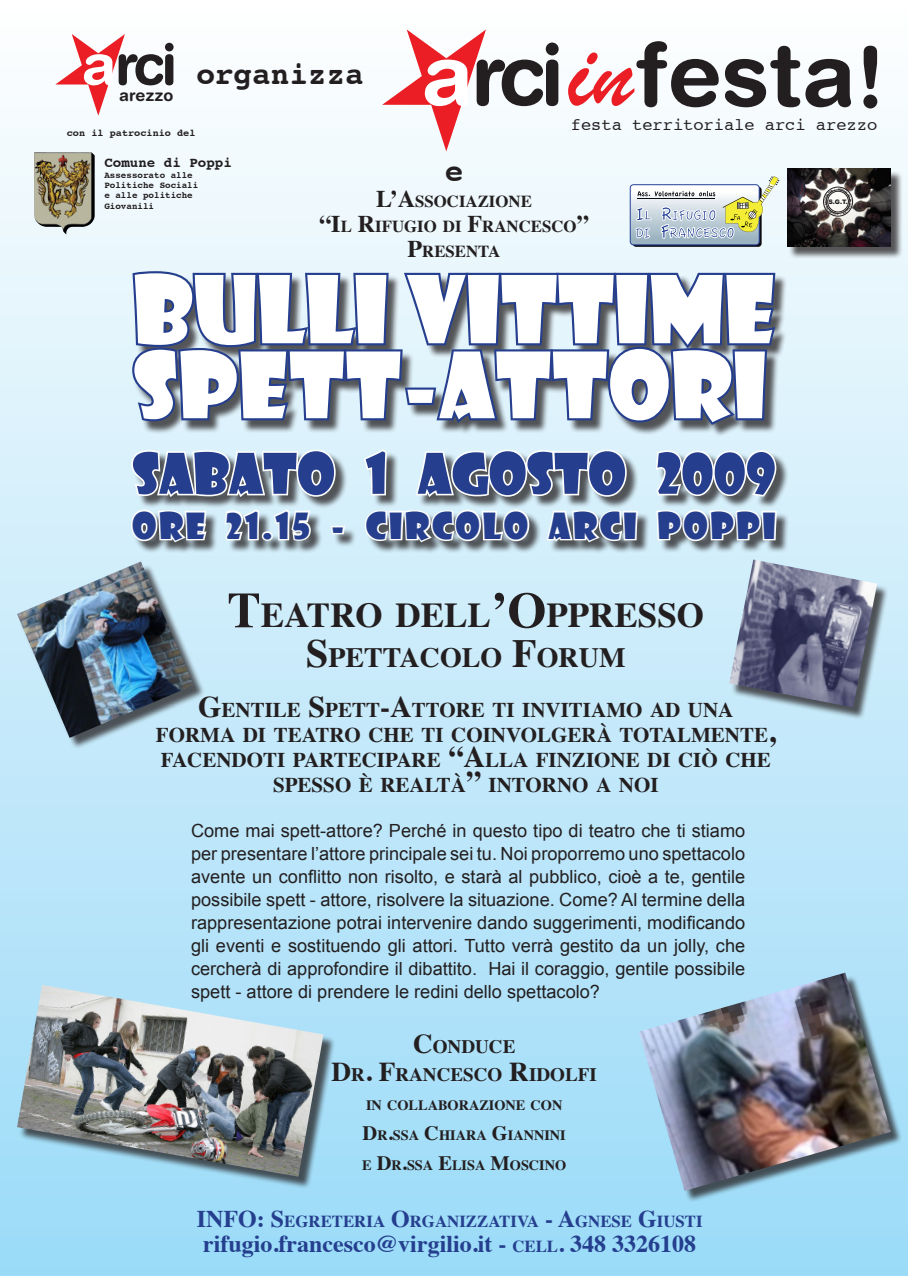
<style>
.page{position:relative;width:908px;height:1276px;background:#fff}
.page>*{position:absolute;margin:0;border:0;box-sizing:border-box;transform-origin:0 0}
.t1{font:91px "Showcard Gothic";color:#fff}
.t2{font:88.9px "Showcard Gothic";letter-spacing:.01em;color:#fff}
.t3{font:54.6px "Showcard Gothic";color:#253f8e}
.t4{font:35.2px "Showcard Gothic";letter-spacing:.075em;color:#253f8e}
.t5{font:700 35px "Times";color:#231f20}
.t6{font:700 31px "Courier";color:#231f20}
.t7{font:700 28px "Times";color:#231f20}
.t8{font:700 24px "Times";color:#253f8e}
.t9{font:700 21px/25px "Times";color:#231f20;text-align:center}
.t10{font:700 19.1px/28.4px "Times";color:#231f20;text-align:center}
.t11{font:18.1px/23.1px "Arial";color:#231f20;text-align:justify}
.t12{font:17px "Courier";color:#231f20}
.t13{font:700 16.8px/25px "Times";color:#231f20;text-align:center}
.t14{font:700 16.8px "Times";color:#253f8e}
.t15{font:700 16.2px "Helvetica Rounded";color:#231f20}
.t16{font:700 14.3px/29.5px "Times";color:#231f20}
.t17{font:700 14.1px "Courier";color:#231f20}
.t18{font:700 9.8px "Courier";color:#231f20;scale:1.04 1}
.t19{font:700 9.2px/10.4px "Courier";color:#231f20}
.t20{font:900 6.2px "Arial";color:#231f20}
.s1{font-size:24px}
.s2{font-size:50px}
.s3{font-size:40px}
.s4{font-size:30px}
.s5{font-size:27.2px}
.s6{font-size:20.4px}
.s7{font-style:inherit}
.s8{font-size:16.8px}
</style>
<div class="page">
<div style="left:0;top:0;width:907px;height:1276px;background:linear-gradient(to bottom,#fefefd,#9bdbf8)"></div>
<svg style="left:55px;top:34px;width:118px;height:82px"></svg>
<div style="left:730px;top:561px;width:158px;height:158px;background:#231f20;opacity:.75"></div>
<img style="left:729px;top:559px;width:147px;height:148px">
<div style="left:19px;top:563px;width:186px;height:186px;background:#231f20;opacity:.75"></div>
<img style="left:17px;top:561px;width:176px;height:177px">
<div style="left:19px;top:986px;width:316px;height:202px;background:#231f20;opacity:.75"></div>
<img style="left:17px;top:985px;width:306px;height:191px">
<div style="left:640px;top:974px;width:261px;height:228px;background:#231f20;opacity:.75"></div>
<img style="left:638px;top:972px;width:252px;height:219px">
<svg style="left:630px;top:176px;width:149px;height:71px"></svg>
<div style="left:788px;top:170px;width:114px;height:89px;background:#231f20;opacity:.75"></div>
<img style="left:786px;top:169px;width:104px;height:78px">
<div style="left:823px;top:187px;width:29px;height:29px;border:1px solid #231f20;border-radius:50%"></div>
<div style="left:133px;top:451px;width:655px;height:103px;background:#231f20;opacity:.75"></div>
<img style="left:34px;top:152px;width:61px;height:82px">
<svg style="left:382px;top:29px;width:176px;height:122px"></svg>
<svg style="left:724px;top:46px;width:75px;height:61px"></svg>
<svg style="left:805px;top:59px;width:45px;height:48px"></svg>
<svg style="left:568px;top:41px;width:150px;height:66px"></svg>
<svg style="left:863px;top:46px;width:13px;height:62px"></svg>
<svg style="left:129px;top:269px;width:649px;height:275px;background:#8a96a6"></svg>
<svg style="left:824px;top:188px;width:27px;height:27px"></svg>
<p class="t15" style="left:119px;top:86px;width:56px">arezzo</p>
<h3 class="t6" style="left:196px;top:49px;width:169px">organizza</h3>
<p class="t12" style="left:570px;top:112px;width:307px">festa territoriale arci arezzo</p>
<p class="t18" style="left:67px;top:125px;width:125px">con il patrocinio del</p>
<p class="t17" style="left:104px;top:151px;width:129px">Comune di Poppi</p>
<p class="t19" style="left:104px;top:169px;width:95px">Assessorato alle<br>Politiche Sociali e alle politiche<br>Giovanili</p>
<h3 class="t6" style="left:444px;top:146px;width:20px">e</h3>
<p class="t13" style="left:319px;top:187px;width:271px"><span class="s1">L’A</span>SSOCIAZIONE<br><span class="s1">“I</span>L <span class="s1">R</span>IFUGIO DI <span class="s1">F</span>RANCESCO<span class="s1">”<br>P</span>RESENTA</p>
<p class="t20" style="left:828px;top:197px;width:21px">S.G.T.</p>
<h1 class="t1" style="left:133px;top:249px;width:643px">BULLI VITTIME</h1>
<h2 class="t2" style="left:133px;top:326px;width:635px">SPETT-ATTORI</h2>
<h3 class="t3" style="left:132px;top:437px;width:645px">SABATO 1 AGOSTO 2009</h3>
<h3 class="t4" style="left:132px;top:502px;width:645px">ORE 21.15 - CIRCOLO ARCI POPPI</h3>
<h3 class="t5" style="left:227px;top:582px;width:478px"><span class="s2">T</span>EATRO DELL<span class="s2">’O</span>PPRESSO</h3>
<h3 class="t7" style="left:306px;top:631px;width:321px"><span class="s3">S</span>PETTACOLO <span class="s3">F</span>ORUM</h3>
<p class="t9" style="left:156px;top:695px;width:621px"><span class="s4">G</span>ENTILE <span class="s4">S</span>PETT <span class="s4">-A</span>TTORE TI INVITIAMO AD UNA FORMA DI TEATRO CHE TI COINVOLGERÀ TOTALMENTE<span class="s4">, </span>FACENDOTI PARTECIPARE <span class="s4">“A</span>LLA FINZIONE DI CIÒ CHE SPESSO È REALTÀ<span class="s4">”</span> INTORNO A NOI</p>
<p class="t11" style="left:191px;top:819px;width:555px">Come mai spett-attore? Perché in questo tipo di teatro che ti stiamo per presentare l’attore principale sei tu. Noi proporremo uno spettacolo avente un conflitto non risolto, e starà al pubblico, cioè a te, gentile possibile spett - attore, risolvere la situazione. Come? Al termine della rappresentazione potrai intervenire dando suggerimenti, modificando gli eventi e sostituendo gli attori. Tutto verrà gestito da un jolly, che cercherà di approfondire il dibattito. Hai il coraggio, gentile possibile spett - attore di prendere le redini dello spettacolo?</p>
<p class="t10" style="left:331px;top:1030px;width:266px"><span class="s5">C</span>ONDUCE<br><span class="s5">D</span>R<span class="s5">. F</span>RANCESCO <span class="s5">R</span>IDOLFI</p>
<p class="t16" style="left:362px;top:1089px;width:205px">IN COLLABORAZIONE CON<br><span class="s6">D</span>R<span class="s6">.</span>SSA <span class="s6">C</span>HIARA <span class="s6">G</span>IANNINI<br>E <span class="s6">D</span>R<span class="s6">.</span>SSA <span class="s6">E</span>LISA <span class="s6">M</span>OSCINO</p>
<p class="t14" style="left:197px;top:1205px;width:507px"><span class="s1">INFO: S</span>EGRETERIA <span class="s1">O</span>RGANIZZATIVA <span class="s1">- A</span>GNESE <span class="s1">G</span>IUSTI</p>
<h3 class="t8" style="left:203px;top:1221px;width:494px">rifugio.francesco@virgilio.it <span class="s7">-</span> <span class="s8">CELL</span><span class="s7">. 348 3326108</span></h3>
</div>
